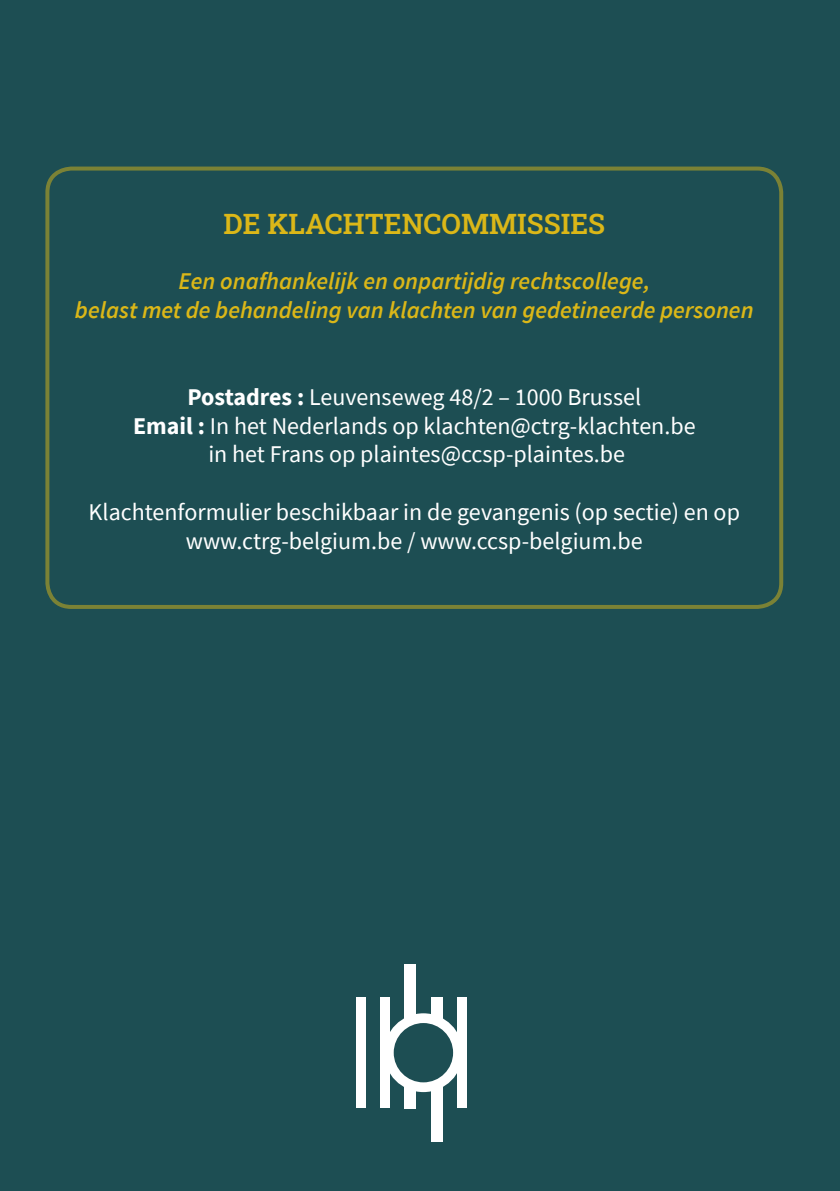
<style>
.page{position:relative;width:840px;height:1191px;background:#fff}
.page>*{position:absolute;margin:0;border:0;box-sizing:border-box;transform-origin:0 0}
.t1{font:600 28px "Roboto Slab";color:#dbb718}
.t2{font:24px/28.8px "Source Sans Pro";color:#fff;text-align:center}
.t3{font:italic 600 24px/28.8px "Source Sans Pro";color:#dbb718;text-align:center}
.s1{font-weight:700}
</style>
<div class="page">
<div style="left:833px;top:0;width:6px;height:1191px;background:#1d4e53"></div>
<div style="left:0;top:0;width:833px;height:1191px;background:#1d4e53"></div>
<div style="left:45px;top:166px;width:737px;height:443px;border:4px solid #dbb718;border-radius:24px"></div>
<div style="left:355px;top:997px;width:10px;height:111px;background:#fff"></div>
<div style="left:380px;top:997px;width:9px;height:111px;background:#fff"></div>
<div style="left:404px;top:964px;width:12px;height:56px;background:#fff"></div>
<div style="left:404px;top:1084px;width:12px;height:24px;background:#fff"></div>
<div style="left:430px;top:997px;width:12px;height:23px;background:#fff"></div>
<div style="left:430px;top:1084px;width:12px;height:57px;background:#fff"></div>
<div style="left:456px;top:997px;width:10px;height:111px;background:#fff"></div>
<svg style="left:389px;top:1013px;width:68px;height:79px"></svg>
<p class="t1" style="left:223px;top:205px;width:383px">DE KLACHTENCOMMISSIES</p>
<p class="t3" style="left:75px;top:267px;width:679px">Een onafhankelijk en onpartijdig rechtscollege,<br>belast met de behandeling van klachten van gedetineerde personen</p>
<p class="t2" style="left:133px;top:382px;width:563px"><span class="s1">Postadres :</span> Leuvenseweg 48/2 – 1000 Brussel<br><span class="s1">Email :</span> In het Nederlands op klachten@ctrg-klachten.be in het Frans op plaintes@ccsp-plaintes.be</p>
<p class="t2" style="left:89px;top:497px;width:652px">Klachtenformulier beschikbaar in de gevangenis (op sectie) en op www.ctrg-belgium.be / www.ccsp-belgium.be</p>
</div>
